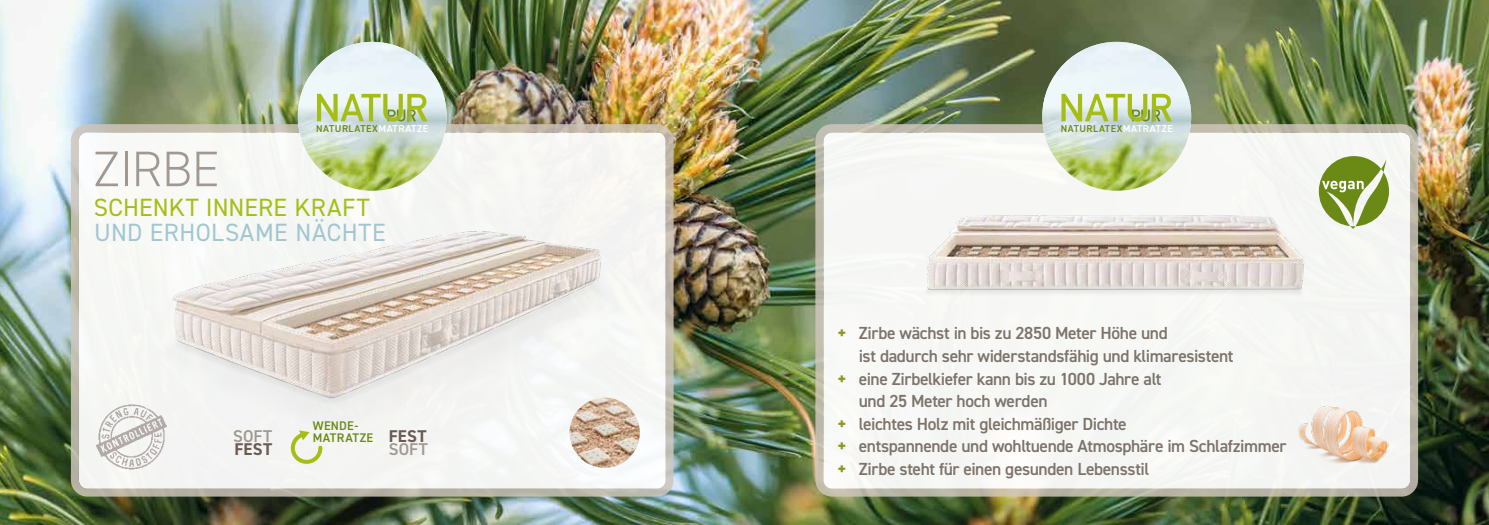
<style>
.page{position:relative;width:1489px;height:525px;background:#fff}
.page>*{position:absolute;margin:0;border:0;box-sizing:border-box;transform-origin:0 0}
.t1{font:300 50px "DIN2014";color:#a09891}
.t2{font:25px "DIN2014";letter-spacing:.01em;color:#a6be14}
.t3{font:25px "DIN2014";letter-spacing:.02em;color:#a2c6d1}
.t4{font:600 17.5px "DIN2014";letter-spacing:-.025em;color:#7d736a}
.t5{font:600 17px "DIN2014";letter-spacing:.01em;color:#a09891}
.t6{font:700 17px "DIN2014";color:#695b52}
.t7{font:600 12.5px/11.2px "DIN2014";letter-spacing:.025em;color:#6b8a15}
.t8{font:600 10px "DIN2014";letter-spacing:.055em;color:#6b8a15}
.s1{color:#fff}
.s2{font-weight:700;font-size:17px;color:#695b52}
.s3{font-weight:800;color:#8e981e}
</style>
<div class="page">
<img style="left:0;top:0;width:1488px;height:524px">
<div style="left:79px;top:132px;width:586px;height:356px;background:#f6f7f4;border-radius:9px"></div>
<div style="left:71px;top:124px;width:602px;height:372px;border:8px solid #d0c6bc;border-radius:13px"></div>
<img style="left:166px;top:231px;width:463px;height:197px">
<svg style="left:290px;top:430px;width:33px;height:34px"></svg>
<img style="left:569px;top:397px;width:70px;height:70px;border-radius:35px">
<div style="left:823px;top:132px;width:587px;height:356px;background:#f6f8f5;border-radius:9px"></div>
<div style="left:815px;top:124px;width:602px;height:372px;border:8px solid #d0c6bc;border-radius:13px"></div>
<img style="left:1286px;top:406px;width:119px;height:82px">
<img style="left:927px;top:215px;width:377px;height:79px">
<img style="left:298px;top:42px;width:148px;height:149px;border-radius:74px">
<svg style="left:317px;top:94px;width:110px;height:27px;background:#c3d48b"></svg>
<img style="left:1042px;top:42px;width:149px;height:149px;border-radius:74px">
<svg style="left:1061px;top:94px;width:110px;height:27px;background:#c3d48b"></svg>
<img style="left:97px;top:404px;width:69px;height:66px">
<svg style="left:1318px;top:156px;width:70px;height:73px"></svg>
<h1 class="t1" style="left:94px;top:143px;width:127px">ZIRBE</h1>
<p class="t8" style="left:316px;top:123px;width:113px">NATURLATEX<span class="s1">MATRATZE</span></p>
<p class="t8" style="left:1060px;top:123px;width:113px">NATURLATEX<span class="s1">MATRATZE</span></p>
<h2 class="t2" style="left:94px;top:194px;width:277px">SCHENKT INNERE KRAFT</h2>
<h2 class="t3" style="left:94px;top:219px;width:293px">UND ERHOLSAME NÄCHTE</h2>
<p class="t5" style="left:233px;top:427px;width:41px">SOFT</p>
<p class="t6" style="left:234px;top:443px;width:39px">FEST</p>
<p class="t7" style="left:313px;top:420px;width:115px">WENDE-<br>MATRATZE <span class="s2">FEST</span></p>
<p class="t5" style="left:389px;top:440px;width:41px">SOFT</p>
<p class="t4" style="left:837px;top:324px;width:332px"><span class="s3">+</span> Zirbe wächst in bis zu 2850 Meter Höhe und</p>
<p class="t4" style="left:858px;top:346px;width:376px">ist dadurch sehr widerstandsfähig und klimaresistent</p>
<p class="t4" style="left:837px;top:369px;width:325px"><span class="s3">+</span> eine Zirbelkiefer kann bis zu 1000 Jahre alt</p>
<p class="t4" style="left:858px;top:391px;width:190px">und 25 Meter hoch werden</p>
<p class="t4" style="left:837px;top:414px;width:291px"><span class="s3">+</span> leichtes Holz mit gleichmäßiger Dichte</p>
<p class="t4" style="left:837px;top:436px;width:450px"><span class="s3">+</span> entspannende und wohltuende Atmosphäre im Schlafzimmer</p>
<p class="t4" style="left:837px;top:459px;width:313px"><span class="s3">+</span> Zirbe steht für einen gesunden Lebensstil</p>
</div>
